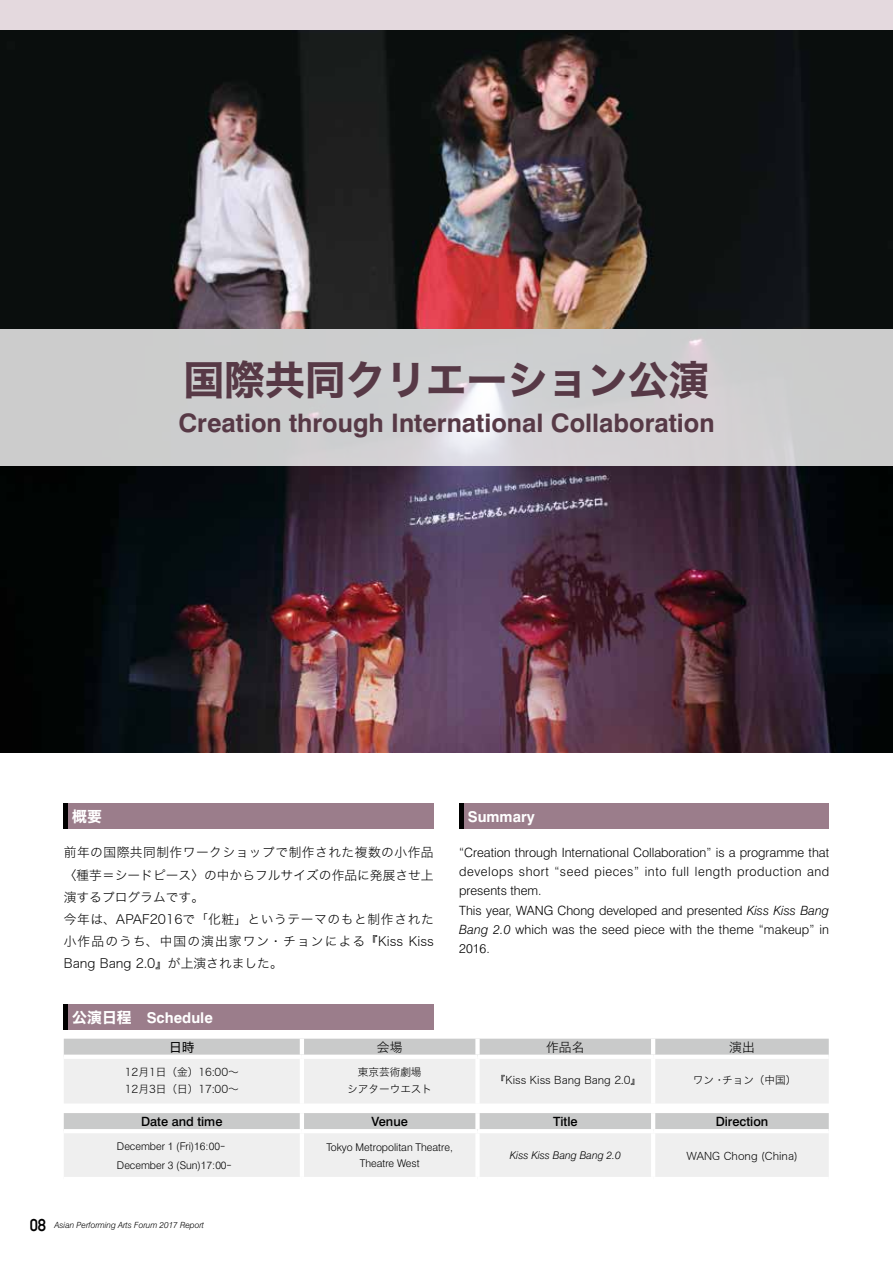
<style>
.page{position:relative;width:893px;height:1263px;background:#fff}
.page>*{position:absolute;margin:0;border:0;box-sizing:border-box;transform-origin:0 0}
.t1{font:40.35px "Hira Kaku Std N W7";color:#573946}
.t2{font:700 25.5px "Swiss 721 BT";color:#573946}
.t3{font:700 14.85px "Swiss 721 BT";color:#fff}
.t4{font:14.85px "Hira Kaku Std N W7";color:#fff}
.t5{font:300 12.75px/19.2px "Swiss 721 BT";color:#000}
.t6{font:12.75px/22px "Hira Kaku Std N W2";letter-spacing:.035em;color:#000}
.t7{font:500 12.75px "Swiss 721 BT";color:#000}
.t8{font:12.75px "Hira Kaku Std N W2";color:#000}
.t9{font:12.75px "Hira Kaku Std N W4";color:#000}
.t10{font:10.65px/17px "Hira Kaku Std N W2";color:#000}
.t11{font:300 10.65px/19.2px "Swiss 721 BT";color:#000}
.t12{font:italic 300 10.65px "Swiss 721 BT";color:#000}
.t13{font:italic 300 8.55px "Swiss 721 BT";color:#000}
.s1{font-style:italic}
.s2{font-family:"Hira Kaku Std N W7";font-weight:400}
.s3{font-family:"Alte DIN1451 Mittelschrift";font-weight:400;font-style:normal;font-size:16.95px}
</style>
<div class="page">
<img style="left:0;top:30px;width:893px;height:300px">
<img style="left:0;top:466px;width:893px;height:287px">
<div style="left:0;top:0;width:893px;height:30px;background:#e4d9de"></div>
<div style="left:64px;top:804px;width:370px;height:25px;background:#9b7d8b"></div>
<hr style="left:64px;top:804px;width:4px;height:25px;background:#000">
<div style="left:459px;top:804px;width:370px;height:25px;background:#9b7d8b"></div>
<hr style="left:459px;top:804px;width:4px;height:25px;background:#000">
<div style="left:0;top:330px;width:893px;height:136px;background:#cccece"></div>
<div style="left:64px;top:1005px;width:370px;height:25px;background:#9b7d8b"></div>
<hr style="left:64px;top:1005px;width:4px;height:25px;background:#000">
<div style="left:64px;top:1039px;width:765px;height:15px;background:#c9caca"></div>
<svg style="left:64px;top:1059px;width:765px;height:118px;fill:#efefef"></svg>
<hr style="left:300px;top:1039px;width:4px;height:15px;background:#fff">
<div style="left:475px;top:1039px;width:5px;height:15px;background:#fff"></div>
<hr style="left:651px;top:1039px;width:4px;height:15px;background:#fff">
<hr style="left:300px;top:1059px;width:4px;height:44px;background:#fff">
<div style="left:475px;top:1059px;width:5px;height:44px;background:#fff"></div>
<hr style="left:300px;top:1103px;width:4px;height:10px;background:#fff">
<div style="left:475px;top:1103px;width:5px;height:10px;background:#fff"></div>
<hr style="left:651px;top:1103px;width:4px;height:10px;background:#fff">
<hr style="left:300px;top:1113px;width:4px;height:16px;background:#fff">
<div style="left:475px;top:1113px;width:5px;height:16px;background:#fff"></div>
<hr style="left:651px;top:1113px;width:4px;height:16px;background:#fff">
<hr style="left:64px;top:1129px;width:238px;height:4px;background:#fff">
<hr style="left:302px;top:1129px;width:175px;height:4px;background:#fff">
<hr style="left:300px;top:1133px;width:4px;height:44px;background:#fff">
<hr style="left:477px;top:1129px;width:176px;height:4px;background:#fff">
<div style="left:475px;top:1133px;width:5px;height:44px;background:#fff"></div>
<hr style="left:653px;top:1129px;width:176px;height:4px;background:#fff">
<hr style="left:651px;top:1133px;width:4px;height:44px;background:#fff">
<hr style="left:651px;top:1059px;width:4px;height:44px;background:#fff">
<p class="t1" style="left:184px;top:348px;width:527px">国際共同クリエーション公演</p>
<p class="t2" style="left:178px;top:408px;width:538px">Creation through International Collaboration</p>
<p class="t4" style="left:72px;top:805px;width:31px">概要</p>
<p class="t3" style="left:468px;top:807px;width:68px">Summary</p>
<p class="t6" style="left:64px;top:841px;width:371px">前年の国際共同制作ワークショップで制作された複数の小作品〈種芋＝シードピース〉の中からフルサイズの作品に発展させ上演するプログラムです。<br>今年は、APAF2016で「化粧」というテーマのもと制作された小作品のうち、中国の演出家ワン・チョンによる『Kiss Kiss<br>Bang Bang 2.0』が上演されました。</p>
<p class="t5" style="left:459px;top:843px;width:372px">“Creation through International Collaboration” is a programme that develops short “seed pieces” into full length production and presents them.<br>This year, WANG Chong developed and presented <span class="s1">Kiss Kiss Bang Bang 2.0</span> which was the seed piece with the theme “makeup” in 2016.</p>
<p class="t3" style="left:72px;top:1008px;width:142px"><span class="s2">公演日程　</span>Schedule</p>
<p class="t9" style="left:169px;top:1037px;width:27px">日時</p>
<p class="t8" style="left:377px;top:1038px;width:27px">会場</p>
<p class="t8" style="left:546px;top:1038px;width:40px">作品名</p>
<p class="t8" style="left:729px;top:1038px;width:27px">演出</p>
<p class="t10" style="left:125px;top:1063px;width:116px">12月1日（金）16:00～<br>12月3日（日）17:00～</p>
<p class="t10" style="left:347px;top:1063px;width:87px;text-align:center">東京芸術劇場<br>シアターウエスト</p>
<p class="t10" style="left:495px;top:1071px;width:148px">『Kiss Kiss Bang Bang 2.0』</p>
<p class="t10" style="left:693px;top:1071px;width:105px">ワン・チョン（中国）</p>
<p class="t7" style="left:141px;top:1114px;width:83px">Date and time</p>
<p class="t7" style="left:372px;top:1114px;width:38px">Venue</p>
<p class="t7" style="left:553px;top:1114px;width:26px">Title</p>
<p class="t7" style="left:716px;top:1114px;width:54px">Direction</p>
<p class="t11" style="left:117px;top:1136px;width:117px">December 1 (Fri)16:00-<br>December 3 (Sun)17:00-</p>
<p class="t11" style="left:327px;top:1139px;width:128px;line-height:15.9px;text-align:center">Tokyo Metropolitan Theatre,<br>Theatre West</p>
<p class="t12" style="left:510px;top:1149px;width:112px">Kiss Kiss Bang Bang 2.0</p>
<p class="t10" style="left:686px;top:1147px;width:113px">WANG Chong (China)</p>
<p class="t13" style="left:30px;top:1219px;width:176px"><span class="s3">08</span> Asian Performing Arts Forum 2017 Report</p>
</div>
